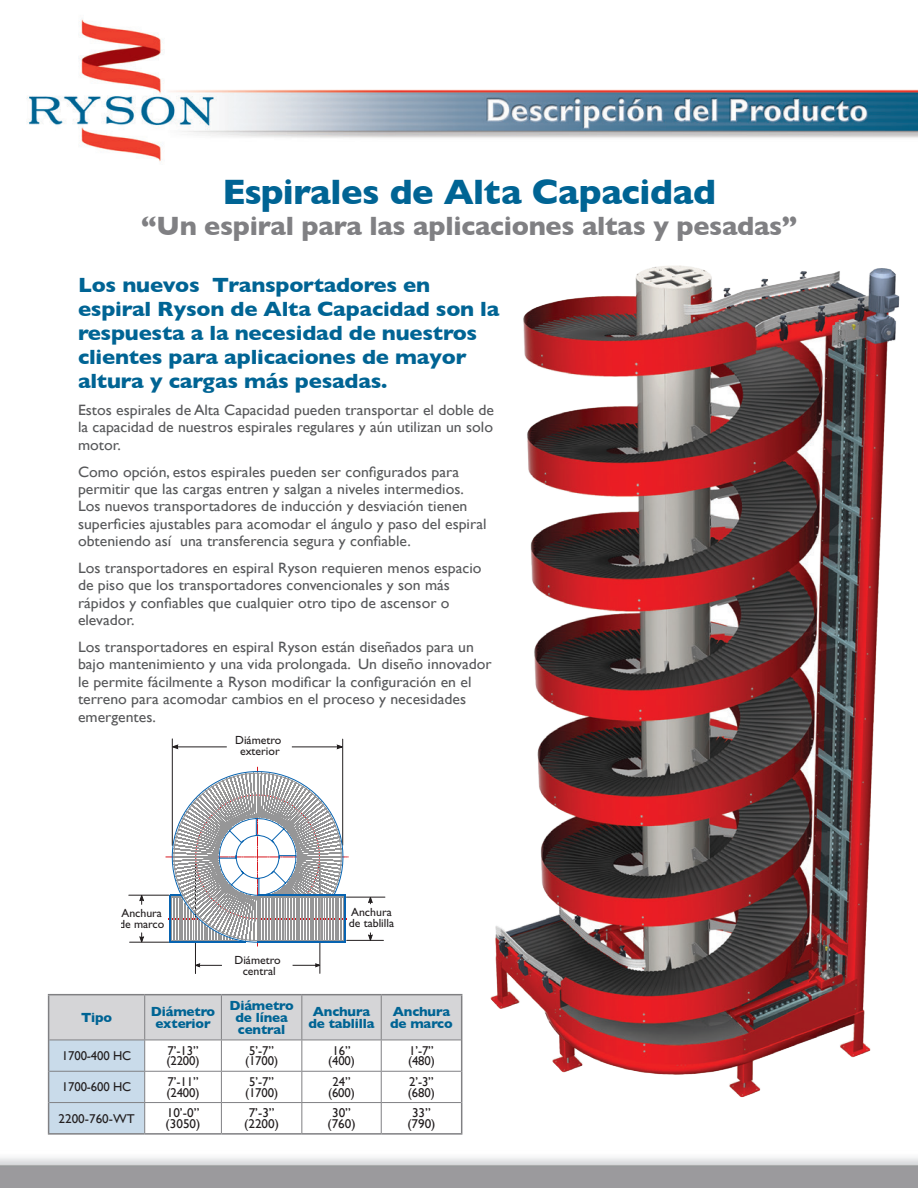
<style>
.page{position:relative;width:918px;height:1188px;background:#fff}
.page>*{position:absolute;margin:0;border:0;box-sizing:border-box;transform-origin:0 0}
.t1{font:700 36px "Gill Sans";letter-spacing:-.01em;color:#006494}
.t2{font:700 27px "Gill Sans";letter-spacing:-.01em;color:#808083}
.t3{font:700 21px/24px "Gill Sans";letter-spacing:-.01em;color:#006494;scale:1.05 1}
.t4{font:15px/17.2px "Gill Sans";color:#57585a;scale:1.05 1}
.t5{font:700 13.5px/12px "Gill Sans";letter-spacing:-.01em;color:#006494;text-align:center}
.t6{font:13.05px/12.9px "Arial Narrow";color:#231f20;text-align:center}
.t7{font:12.75px/10.5px "Gill Sans";letter-spacing:-.01em;color:#231f20;text-align:center}
.t8{font:11.85px/10.8px "Gill Sans";color:#231f20;text-align:center}
.s1{font-family:"Gill Sans";font-size:12.75px}
</style>
<div class="page">
<img style="left:0;top:18px;width:918px;height:1170px">
<svg style="left:49px;top:995px;width:412px;height:138px"></svg>
<hr style="left:48px;top:994px;width:97px;height:1px;background:#808083">
<hr style="left:48px;top:995px;width:1px;height:45px;background:#808083">
<hr style="left:145px;top:994px;width:76px;height:1px;background:#808083">
<hr style="left:221px;top:994px;width:81px;height:1px;background:#808083">
<hr style="left:302px;top:994px;width:79px;height:1px;background:#808083">
<hr style="left:381px;top:994px;width:81px;height:1px;background:#808083">
<hr style="left:461px;top:995px;width:1px;height:45px;background:#808083">
<hr style="left:48px;top:1040px;width:1px;height:31px;background:#808083">
<hr style="left:461px;top:1040px;width:1px;height:31px;background:#808083">
<hr style="left:48px;top:1071px;width:1px;height:32px;background:#808083">
<hr style="left:461px;top:1071px;width:1px;height:32px;background:#808083">
<hr style="left:48px;top:1103px;width:1px;height:30px;background:#808083">
<hr style="left:461px;top:1103px;width:1px;height:30px;background:#808083">
<hr style="left:48px;top:1133px;width:97px;height:2px;background:#808083">
<hr style="left:145px;top:1133px;width:76px;height:2px;background:#808083">
<hr style="left:221px;top:1133px;width:81px;height:2px;background:#808083">
<hr style="left:302px;top:1133px;width:79px;height:2px;background:#808083">
<hr style="left:381px;top:1133px;width:81px;height:2px;background:#808083">
<hr style="left:144px;top:995px;width:1px;height:45px;background:#808083">
<hr style="left:221px;top:995px;width:1px;height:45px;background:#808083">
<hr style="left:301px;top:995px;width:1px;height:45px;background:#808083">
<hr style="left:381px;top:995px;width:1px;height:45px;background:#808083">
<hr style="left:49px;top:1040px;width:96px;height:1px;background:#808083">
<hr style="left:145px;top:1040px;width:76px;height:1px;background:#808083">
<hr style="left:144px;top:1040px;width:1px;height:31px;background:#808083">
<hr style="left:221px;top:1040px;width:81px;height:1px;background:#808083">
<hr style="left:221px;top:1040px;width:1px;height:31px;background:#808083">
<hr style="left:302px;top:1040px;width:79px;height:1px;background:#808083">
<hr style="left:301px;top:1040px;width:1px;height:31px;background:#808083">
<hr style="left:381px;top:1040px;width:80px;height:1px;background:#808083">
<hr style="left:381px;top:1040px;width:1px;height:31px;background:#808083">
<hr style="left:49px;top:1071px;width:96px;height:1px;background:#808083">
<hr style="left:145px;top:1071px;width:76px;height:1px;background:#808083">
<hr style="left:144px;top:1072px;width:1px;height:30px;background:#808083">
<hr style="left:221px;top:1071px;width:81px;height:1px;background:#808083">
<hr style="left:221px;top:1072px;width:1px;height:30px;background:#808083">
<hr style="left:302px;top:1071px;width:79px;height:1px;background:#808083">
<hr style="left:301px;top:1072px;width:1px;height:30px;background:#808083">
<hr style="left:381px;top:1071px;width:80px;height:1px;background:#808083">
<hr style="left:381px;top:1072px;width:1px;height:30px;background:#808083">
<hr style="left:49px;top:1102px;width:96px;height:1px;background:#808083">
<hr style="left:145px;top:1102px;width:76px;height:1px;background:#808083">
<hr style="left:144px;top:1103px;width:1px;height:30px;background:#808083">
<hr style="left:221px;top:1102px;width:81px;height:1px;background:#808083">
<hr style="left:221px;top:1103px;width:1px;height:30px;background:#808083">
<hr style="left:302px;top:1102px;width:79px;height:1px;background:#808083">
<hr style="left:301px;top:1103px;width:1px;height:30px;background:#808083">
<hr style="left:381px;top:1102px;width:80px;height:1px;background:#808083">
<hr style="left:381px;top:1103px;width:1px;height:30px;background:#808083">
<img style="left:523px;top:265px;width:151px;height:551px">
<hr style="left:195px;top:862px;width:1px;height:112px;background:#231f20">
<hr style="left:129px;top:895px;width:40px;height:1px;background:#231f20">
<hr style="left:346px;top:897px;width:39px;height:1px;background:#231f20">
<hr style="left:130px;top:942px;width:39px;height:1px;background:#231f20">
<hr style="left:347px;top:940px;width:36px;height:1px;background:#231f20">
<svg style="left:140px;top:933px;width:4px;height:9px"></svg>
<svg style="left:368px;top:933px;width:5px;height:8px"></svg>
<svg style="left:140px;top:895px;width:4px;height:9px"></svg>
<svg style="left:368px;top:897px;width:5px;height:7px"></svg>
<svg style="left:292px;top:964px;width:28px;height:3px"></svg>
<svg style="left:196px;top:964px;width:26px;height:3px"></svg>
<svg style="left:173px;top:745px;width:54px;height:4px"></svg>
<svg style="left:292px;top:745px;width:50px;height:4px"></svg>
<hr style="left:342px;top:739px;width:1px;height:106px;background:#231f20">
<hr style="left:320px;top:864px;width:1px;height:109px;background:#231f20">
<hr style="left:172px;top:739px;width:1px;height:106px;background:#231f20">
<svg style="left:165px;top:764px;width:186px;height:182px"></svg>
<h1 class="t1" style="left:222px;top:163px;width:495px">Espirales de Alta Capacidad</h1>
<h2 class="t2" style="left:141px;top:205px;width:658px">“Un espiral para las aplicaciones altas y pesadas”</h2>
<h3 class="t3" style="left:78px;top:272px;width:403px">Los nuevos Transportadores en espiral Ryson de Alta Capacidad son la respuesta a la necesidad de nuestros clientes para aplicaciones de mayor altura y cargas más pesadas.</h3>
<p class="t4" style="left:78px;top:401px;width:398px;text-align:justify">Estos espirales de Alta Capacidad pueden transportar el doble de la capacidad de nuestros espirales regulares y aún utilizan un solo motor.</p>
<p class="t4" style="left:78px;top:463px;width:391px">Como opción, estos espirales pueden ser configurados para permitir que las cargas entren y salgan a niveles intermedios.<br>Los nuevos transportadores de inducción y desviación tienen superficies ajustables para acomodar el ángulo y paso del espiral obteniendo así una transferencia segura y confiable.</p>
<p class="t4" style="left:78px;top:559px;width:386px">Los transportadores en espiral Ryson requieren menos espacio de piso que los transportadores convencionales y son más rápidos y confiables que cualquier otro tipo de ascensor o elevador.</p>
<p class="t4" style="left:78px;top:638px;width:396px">Los transportadores en espiral Ryson están diseñados para un bajo mantenimiento y una vida prolongada. Un diseño innovador le permite fácilmente a Ryson modificar la configuración en el terreno para acomodar cambios en el proceso y necesidades emergentes.</p>
<p class="t8" style="left:235px;top:735px;width:48px">Diámetro exterior</p>
<p class="t8" style="left:119px;top:908px;width:47px;text-align:left">Anchura de marco</p>
<p class="t8" style="left:349px;top:907px;width:47px;text-align:left">Anchura de tablilla</p>
<p class="t8" style="left:235px;top:955px;width:48px">Diámetro central</p>
<p class="t5" style="left:81px;top:1011px;width:33px">Tipo</p>
<p class="t5" style="left:151px;top:1005px;width:66px">Diámetro exterior</p>
<p class="t5" style="left:229px;top:999px;width:66px">Diámetro de línea central</p>
<p class="t5" style="left:308px;top:1005px;width:68px">Anchura de tablilla</p>
<p class="t5" style="left:390px;top:1005px;width:64px;text-align:left">Anchura de marco</p>
<p class="t7" style="left:62px;top:1050px;width:71px">1700-400 HC</p>
<p class="t7" style="left:167px;top:1045px;width:35px;text-align:left">7’-13” (2200)</p>
<p class="t7" style="left:245px;top:1045px;width:35px">5’-7” (1700)</p>
<p class="t7" style="left:328px;top:1045px;width:28px">16” (400)</p>
<p class="t7" style="left:408px;top:1045px;width:28px;text-align:left">1’-7” (480)</p>
<p class="t7" style="left:62px;top:1082px;width:71px">1700-600 HC</p>
<p class="t7" style="left:166px;top:1076px;width:35px;text-align:left">7’-11” (2400)</p>
<p class="t7" style="left:245px;top:1076px;width:35px">5’-7” (1700)</p>
<p class="t7" style="left:328px;top:1076px;width:28px">24” (600)</p>
<p class="t7" style="left:408px;top:1076px;width:28px;text-align:left">2’-3” (680)</p>
<p class="t7" style="left:59px;top:1113px;width:78px">2200-760-WT</p>
<p class="t7" style="left:166px;top:1108px;width:36px;text-align:left">10’-0” (3050)</p>
<p class="t7" style="left:244px;top:1108px;width:36px">7’-3” (2200)</p>
<p class="t7" style="left:327px;top:1108px;width:30px">30” (760)</p>
<p class="t6" style="left:387px;top:1106px;width:45px">(480)<span class="s1">33”</span></p>
<p class="t6" style="left:327px;top:1062px;width:29px">Slat<br>Width</p>
<p class="t6" style="left:334px;top:1092px;width:17px">16”</p>
<p class="t6" style="left:334px;top:1124px;width:17px">24”</p>
<p class="t6" style="left:261px;top:1106px;width:32px">(1700)</p>
<p class="t6" style="left:327px;top:1106px;width:26px">(400)</p>
<p class="t7" style="left:407px;top:1118px;width:30px">(790)</p>
</div>
